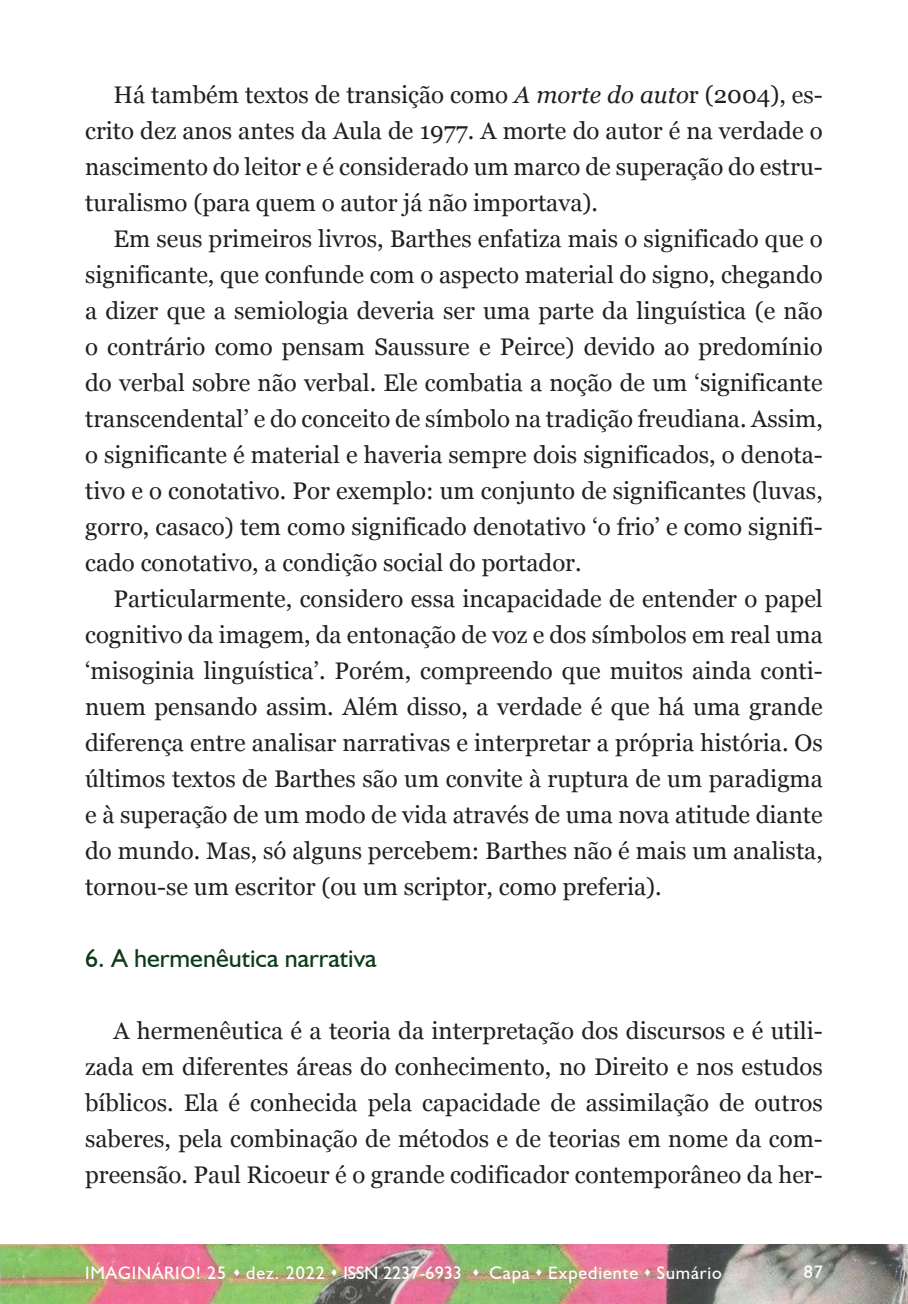
<style>
.page{position:relative;width:908px;height:1304px;background:#fff}
.page>*{position:absolute;margin:0;border:0;box-sizing:border-box;transform-origin:0 0}
.t1{font:26px "Humanist 521 BT";color:#0e3a1a}
.Corpo_de_texto{font:24px/36px "Georgia";color:#231f20;text-align:justify}
.t2{font:18px "Humanist 521 BT";letter-spacing:.05em;color:#fff}
.s1{font-style:italic}
</style>
<div class="page">
<img style="left:0;top:1245px;width:906px;height:59px">
<p class="Corpo_de_texto" style="left:85px;top:76px;width:739px;text-indent:28px">Há também textos de transição como <span class="s1">A morte do auto</span>r (2004), es&shy;crito dez anos antes da Aula de 1977. A morte do autor é na verdade o nascimento do leitor e é considerado um marco de superação do estru&shy;turalismo (para quem o autor já não importava).</p>
<p class="Corpo_de_texto" style="left:85px;top:220px;width:739px;text-indent:28px">Em seus primeiros livros, Barthes enfatiza mais o significado que o significante, que confunde com o aspecto material do signo, chegando a dizer que a semiologia deveria ser uma parte da linguística (e não o contrário como pensam Saussure e Peirce) devido ao predomínio do verbal sobre não verbal. Ele combatia a noção de um ‘significante transcendental’ e do conceito de símbolo na tradição freudiana. Assim, o significante é material e haveria sempre dois significados, o denota&shy;tivo e o conotativo. Por exemplo: um conjunto de significantes (luvas, gorro, casaco) tem como significado denotativo ‘o frio’ e como signifi&shy;cado conotativo, a condição social do portador.</p>
<p class="Corpo_de_texto" style="left:85px;top:580px;width:739px;text-indent:28px">Particularmente, considero essa incapacidade de entender o papel cognitivo da imagem, da entonação de voz e dos símbolos em real uma ‘misoginia linguística’. Porém, compreendo que muitos ainda conti&shy;nuem pensando assim. Além disso, a verdade é que há uma grande diferença entre analisar narrativas e interpretar a própria história. Os últimos textos de Barthes são um convite à ruptura de um paradigma e à superação de um modo de vida através de uma nova atitude diante do mundo. Mas, só alguns percebem: Barthes não é mais um analista, tornou-se um escritor (ou um scriptor, como preferia).</p>
<p class="t1" style="left:85px;top:942px;width:293px">6. A hermenêutica narrativa</p>
<p class="Corpo_de_texto" style="left:85px;top:1012px;width:739px;text-indent:28px">A hermenêutica é a teoria da interpretação dos discursos e é utili&shy;zada em diferentes áreas do conhecimento, no Direito e nos estudos bíblicos. Ela é conhecida pela capacidade de assimilação de outros saberes, pela combinação de métodos e de teorias em nome da com&shy;preensão. Paul Ricoeur é o grande codificador contemporâneo da her-</p>
<p class="t2" style="left:85px;top:1261px;width:638px">IMAGINÁRIO! 25 ▲ dez. 2022 ▲ ISSN 2237-6933 ▲ Capa ▲ Expediente ▲ Sumário</p>
<p class="t2" style="left:803px;top:1261px;width:21px">87</p>
</div>
